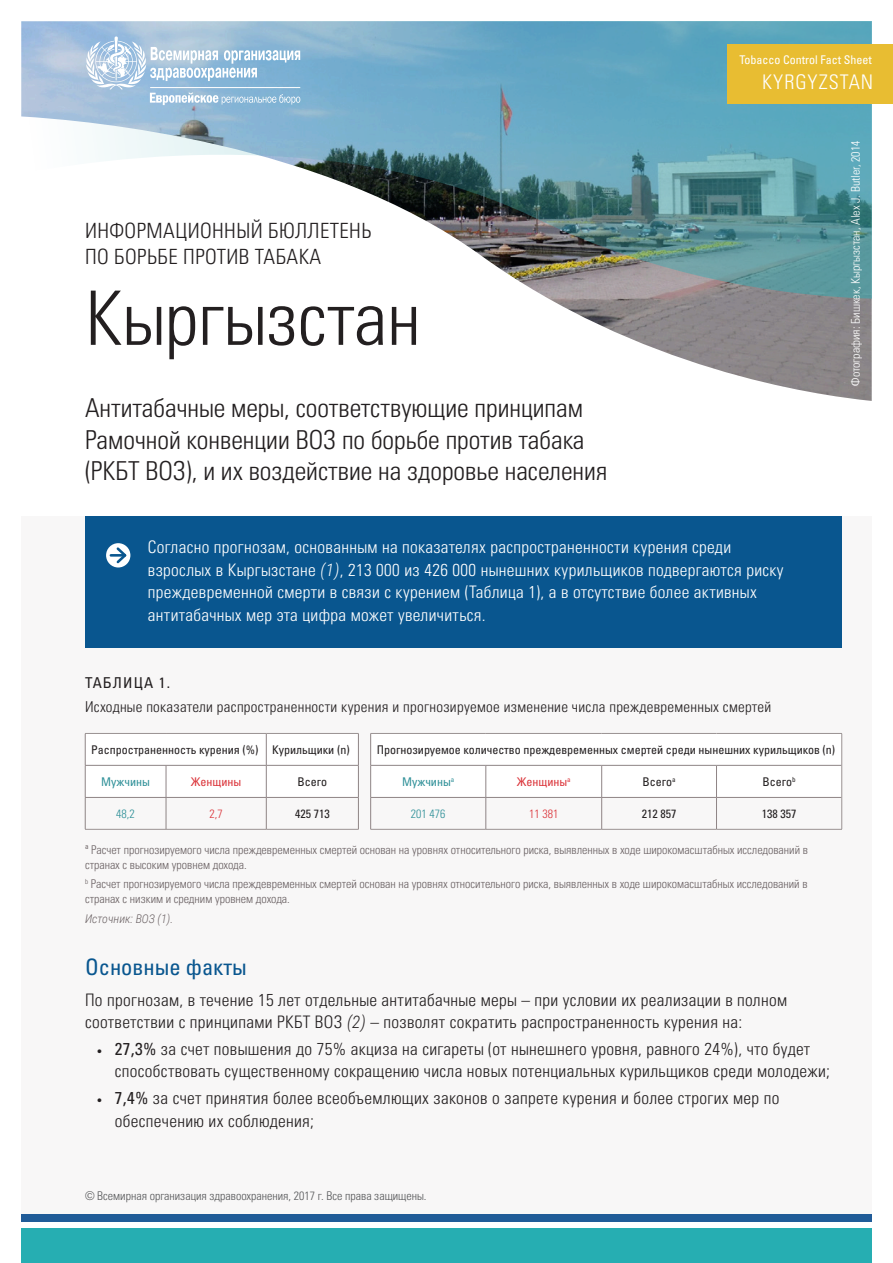
<style>
.page{position:relative;width:893px;height:1263px;background:#fff}
.page>*{position:absolute;margin:0;border:0;box-sizing:border-box;transform-origin:0 0}
.Heading_1{font:75.15px "Univers LTCYR 47 Light Cond";color:#231f20}
.Heading_2{font:26.1px/31.3px "Univers LTCYR 47 Light Cond";color:#231f20}
.Heading_3_-_Body{font:condensed 22.5px "Univers LTCYR 57";color:#09568f}
.t1{font:21px/25.5px "Univers LTCYR 47 Light Cond";letter-spacing:.02em;color:#231f20}
.t2{font:20.1px "Univers LTCYR 47 Light Cond";letter-spacing:.05em;color:#fff}
.Body{font:17.25px/22.5px "Univers LTCYR 47 Light Cond";letter-spacing:.02em;color:#231f20}
.Body-2{font:17.25px/22.5px "Univers LTCYR 47 Light Cond";letter-spacing:.02em;color:#fff}
.t3{font:15px "Univers LTCYR 47 Light Cond";letter-spacing:.02em;color:#231f20}
.t4{font:condensed 15px "Univers LTCYR 57";letter-spacing:.075em;color:#231f20}
.t5{font:12px/15px "Univers LTCYR 47 Light Cond";color:#6b6264}
.t6{font:condensed 12px "Univers LTCYR 57";color:#231f20}
.t7{font:12px "Univers LTCYR 47 Light Cond";color:#57585a}
.t8{font:12px "Univers LTCYR 47 Light Cond";color:#fff}
.t9{font:condensed 12px "Univers LTCYR 57";color:#fff}
.t10{font:italic 300 12px "Roboto Condensed";color:#6b6264}
.t11{font:condensed 12px "Univers LTCYR 57";color:#2f9098}
.t12{font:condensed 12px "Univers LTCYR 57";color:#db353b}
.t13{font:12px "Univers LTCYR 47 Light Cond";color:#2f9098}
.t14{font:12px "Univers LTCYR 47 Light Cond";color:#db353b}
.s1{font-family:"Roboto Condensed";font-weight:300;font-style:italic}
.s2{font-family:"Univers LTCYR 57";font-stretch:condensed;font-size:10.5px}
.s3{font-family:"Univers LTCYR 57";font-stretch:condensed}
</style>
<div class="page">
<img style="left:627px;top:337px;width:245px;height:64px">
<svg style="left:21px;top:21px;width:851px;height:316px"></svg>
<div style="left:21px;top:516px;width:851px;height:706px;background:#f8f7f7"></div>
<div style="left:727px;top:44px;width:166px;height:59px;background:#e8bd32"></div>
<svg style="left:86px;top:36px;width:214px;height:69px;background:#aac8e0"></svg>
<hr style="left:150px;top:87px;width:150px;height:1px;background:#fff">
<svg style="left:86px;top:734px;width:272px;height:63px"></svg>
<hr style="left:85px;top:734px;width:1px;height:31px;background:#8e8485">
<hr style="left:266px;top:734px;width:1px;height:31px;background:#8e8485">
<hr style="left:358px;top:734px;width:1px;height:31px;background:#8e8485">
<hr style="left:85px;top:765px;width:1px;height:32px;background:#8e8485">
<hr style="left:166px;top:765px;width:1px;height:32px;background:#8e8485">
<hr style="left:266px;top:765px;width:1px;height:32px;background:#8e8485">
<hr style="left:358px;top:765px;width:1px;height:32px;background:#8e8485">
<hr style="left:85px;top:798px;width:1px;height:31px;background:#8e8485">
<hr style="left:166px;top:798px;width:1px;height:31px;background:#8e8485">
<hr style="left:266px;top:798px;width:1px;height:31px;background:#8e8485">
<hr style="left:358px;top:798px;width:1px;height:31px;background:#8e8485">
<hr style="left:85px;top:797px;width:81px;height:1px;background:#8e8485">
<hr style="left:166px;top:797px;width:100px;height:1px;background:#8e8485">
<hr style="left:266px;top:797px;width:93px;height:1px;background:#8e8485">
<hr style="left:85px;top:765px;width:81px;height:1px;background:#8e8485">
<hr style="left:166px;top:765px;width:100px;height:1px;background:#8e8485">
<hr style="left:266px;top:765px;width:93px;height:1px;background:#8e8485">
<hr style="left:85px;top:733px;width:81px;height:1px;background:#9a9292">
<hr style="left:166px;top:733px;width:100px;height:1px;background:#9a9292">
<hr style="left:266px;top:733px;width:93px;height:1px;background:#9a9292">
<hr style="left:85px;top:829px;width:81px;height:1px;background:#9a9292">
<hr style="left:166px;top:829px;width:100px;height:1px;background:#9a9292">
<hr style="left:266px;top:829px;width:93px;height:1px;background:#9a9292">
<svg style="left:371px;top:734px;width:470px;height:63px"></svg>
<hr style="left:370px;top:734px;width:1px;height:31px;background:#8e8485">
<hr style="left:370px;top:765px;width:1px;height:32px;background:#8e8485">
<hr style="left:486px;top:765px;width:1px;height:32px;background:#8e8485">
<hr style="left:601px;top:765px;width:1px;height:32px;background:#8e8485">
<hr style="left:716px;top:765px;width:1px;height:32px;background:#8e8485">
<hr style="left:370px;top:798px;width:1px;height:31px;background:#8e8485">
<hr style="left:486px;top:798px;width:1px;height:31px;background:#8e8485">
<hr style="left:601px;top:798px;width:1px;height:31px;background:#8e8485">
<hr style="left:716px;top:798px;width:1px;height:31px;background:#8e8485">
<hr style="left:841px;top:734px;width:1px;height:31px;background:#9a9292">
<hr style="left:370px;top:797px;width:116px;height:1px;background:#8e8485">
<hr style="left:486px;top:797px;width:116px;height:1px;background:#8e8485">
<hr style="left:602px;top:797px;width:114px;height:1px;background:#8e8485">
<hr style="left:716px;top:797px;width:126px;height:1px;background:#8e8485">
<hr style="left:370px;top:765px;width:116px;height:1px;background:#8e8485">
<hr style="left:486px;top:765px;width:116px;height:1px;background:#8e8485">
<hr style="left:602px;top:765px;width:114px;height:1px;background:#8e8485">
<hr style="left:716px;top:765px;width:126px;height:1px;background:#8e8485">
<hr style="left:841px;top:765px;width:1px;height:32px;background:#9a9292">
<hr style="left:841px;top:797px;width:1px;height:32px;background:#9a9292">
<hr style="left:370px;top:733px;width:116px;height:1px;background:#9a9292">
<hr style="left:486px;top:733px;width:116px;height:1px;background:#9a9292">
<hr style="left:602px;top:733px;width:114px;height:1px;background:#9a9292">
<hr style="left:716px;top:733px;width:126px;height:1px;background:#9a9292">
<hr style="left:370px;top:829px;width:116px;height:1px;background:#9a9292">
<hr style="left:486px;top:829px;width:116px;height:1px;background:#9a9292">
<hr style="left:602px;top:829px;width:114px;height:1px;background:#9a9292">
<hr style="left:716px;top:829px;width:126px;height:1px;background:#9a9292">
<div style="left:85px;top:516px;width:757px;height:131px;background:#09568f"></div>
<div style="left:106px;top:543px;width:24px;height:24px;background:#fff;border-radius:50%"></div>
<hr style="left:111px;top:554px;width:14px;height:3px;background:#09568f">
<svg style="left:114px;top:545px;width:15px;height:21px"></svg>
<div style="left:21px;top:1227px;width:851px;height:36px;background:#26aeb2"></div>
<div style="left:21px;top:1214px;width:851px;height:8px;background:#205c98"></div>
<p class="t9" style="left:739px;top:52px;width:134px">Tobacco Control Fact Sheet</p>
<p class="t1" style="left:85px;top:217px;width:288px">ИНФОРМАЦИОННЫЙ БЮЛЛЕТЕНЬ<br>ПО БОРЬБЕ ПРОТИВ ТАБАКА</p>
<p class="Heading_1" style="left:85px;top:267px;width:337px">Кыргызстан</p>
<p class="Heading_2" style="left:85px;top:391px;width:524px">Антитабачные меры, соответствующие принципам<br>Рамочной конвенции ВОЗ по борьбе против табака (РКБТ ВОЗ), и их воздействие на здоровье населения</p>
<p class="t2" style="left:762px;top:69px;width:113px">KYRGYZSTAN</p>
<p class="t8" style="left:847px;top:386px;width:247px;rotate:-90deg">Фотография: Бишкек, Кыргызстан, Alex J. Butler, 2014</p>
<p class="Body-2" style="left:148px;top:535px;width:637px">Согласно прогнозам, основанным на показателях распространенности курения среди взрослых в Кыргызстане <span class="s1">(1)</span>, 213 000 из 426 000 нынешних курильщиков подвергаются риску преждевременной смерти в связи с курением (Таблица 1), а в отсутствие более активных антитабачных мер эта цифра может увеличиться.</p>
<p class="t4" style="left:85px;top:673px;width:86px">ТАБЛИЦА 1.</p>
<p class="t3" style="left:85px;top:696px;width:688px">Исходные показатели распространенности курения и прогнозируемое изменение числа преждевременных смертей</p>
<p class="t6" style="left:91px;top:742px;width:169px">Распространенность курения (%)</p>
<p class="t6" style="left:272px;top:742px;width:79px">Курильщики (n)</p>
<p class="t11" style="left:101px;top:774px;width:50px">Мужчины</p>
<p class="t12" style="left:191px;top:774px;width:52px">Женщины</p>
<p class="t6" style="left:298px;top:774px;width:31px">Всего</p>
<p class="t13" style="left:116px;top:806px;width:20px">48,2</p>
<p class="t14" style="left:209px;top:806px;width:15px">2,7</p>
<p class="t6" style="left:295px;top:806px;width:36px">425 713</p>
<p class="t6" style="left:377px;top:742px;width:460px">Прогнозируемое количество преждевременных смертей среди нынешних курильщиков (n)</p>
<p class="t11" style="left:402px;top:774px;width:54px">Мужчины<sup>a</sup></p>
<p class="t12" style="left:517px;top:774px;width:56px">Женщины<sup>a</sup></p>
<p class="t6" style="left:643px;top:774px;width:35px">Всего<sup>a</sup></p>
<p class="t6" style="left:763px;top:774px;width:35px">Всего<sup>b</sup></p>
<p class="t13" style="left:411px;top:806px;width:36px">201 476</p>
<p class="t14" style="left:529px;top:806px;width:31px">11 381</p>
<p class="t6" style="left:642px;top:806px;width:36px">212 857</p>
<p class="t6" style="left:762px;top:806px;width:36px">138 357</p>
<p class="t5" style="left:85px;top:842px;width:724px">ª Расчет прогнозируемoго числа преждевременных смертей основан на уровнях относительного риска, выявленных в ходе широкомасштабных исследований в странах с высоким уровнем дохода.</p>
<p class="t5" style="left:85px;top:876px;width:724px"><sup>b</sup> Расчет прогнозируемoго числа преждевременных смертей основан на уровнях относительного риска, выявленных в ходе широкомасштабных исследований в странах с низким и средним уровнем дохода.</p>
<p class="t10" style="left:85px;top:910px;width:90px">Источник: ВОЗ (1).</p>
<p class="Heading_3_-_Body" style="left:85px;top:952px;width:163px">Основные факты</p>
<p class="Body" style="left:85px;top:987px;width:704px">По прогнозам, в течение 15 лет отдельные антитабачные меры – при условии их реализации в полном соответствии с принципами РКБТ ВОЗ <span class="s1">(2)</span> – позволят сократить распространенность курения на:</p>
<p class="Body" style="left:115px;top:1037px;width:717px;text-indent:-17px"><span class="s2">•</span> <span class="s3">27,3%</span> за счет повышения до 75% акциза на сигареты (от нынешнего уровня, равного 24%), что будет способствовать существенному сокращению числа новых потенциальных курильщиков среди молодежи;</p>
<p class="Body" style="left:115px;top:1086px;width:666px;text-indent:-17px"><span class="s2">•</span> <span class="s3">7,4%</span> за счет принятия более всеобъемлющих законов о запрете курения и более строгих мер по обеспечению их соблюдения;</p>
<p class="t7" style="left:85px;top:1187px;width:343px">© Всемирная организация здравоохранения, 2017 г. Все права защищены.</p>
</div>
